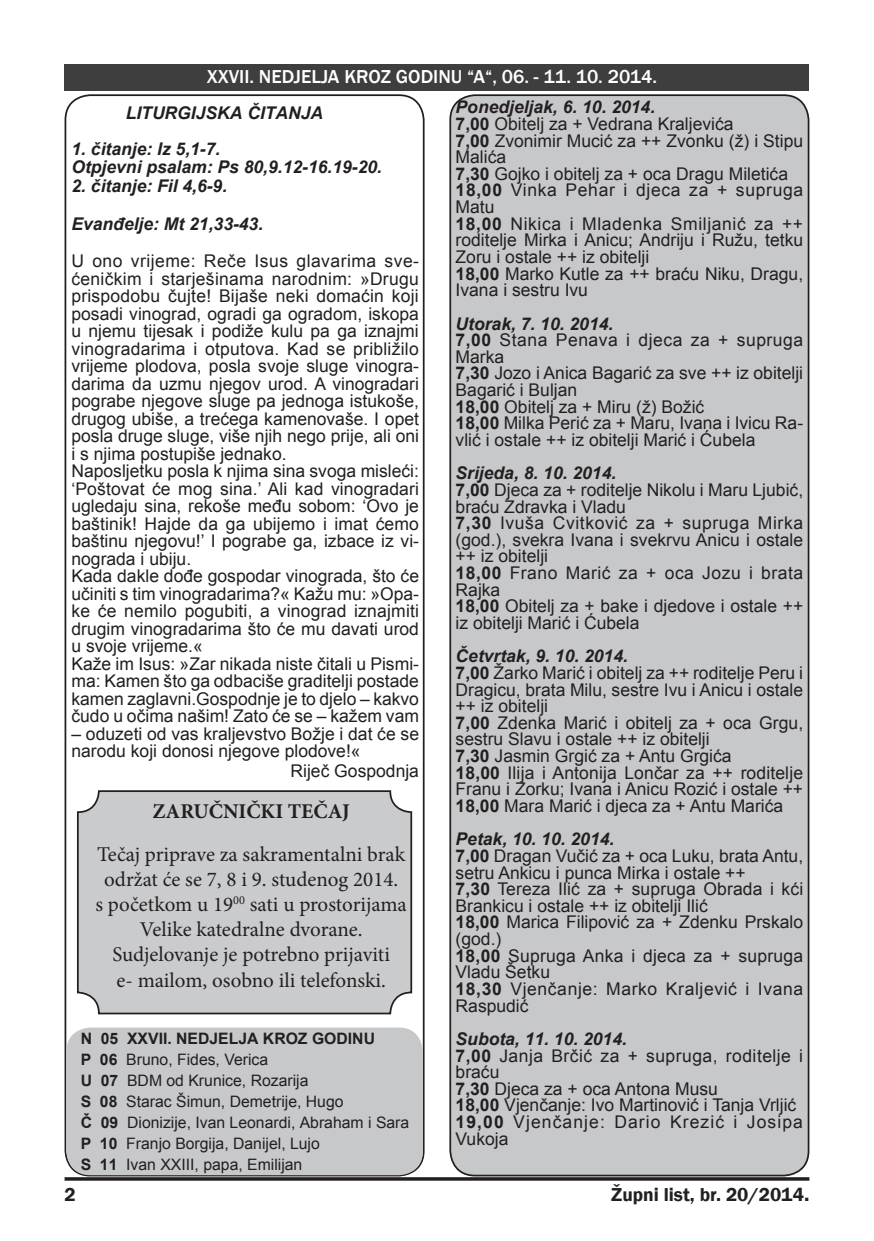
<style>
.page{position:relative;width:874px;height:1241px;background:#fff}
.page>*{position:absolute;margin:0;border:0;box-sizing:border-box;transform-origin:0 0}
.t1{font:21px "Minion Pro";color:#231f20}
.t2{font:700 21px "Minion Pro";color:#231f20}
.t3{font:500 19.25px "Franklin Gothic";color:#fff}
.Tekst{font:600 19.25px "Franklin Gothic";color:#231f20}
.t4{font:17.5px/17.5px "Arial";color:#231f20}
.t5{font:italic 700 17.5px "Arial";color:#231f20}
.t6{font:17.5px/16.6px "Arial";letter-spacing:.03em;color:#231f20}
.t7{font:17.5px/16.6px "Arial";letter-spacing:.035em;color:#231f20}
.t8{font:17.5px/16.6px "Arial";letter-spacing:.025em;color:#231f20}
.t9{font:17.5px/16.6px "Arial";letter-spacing:.06em;color:#231f20}
.t10{font:17.5px/16.6px "Arial";letter-spacing:.04em;color:#231f20}
.t11{font:15.75px "Arial";color:#231f20}
.t12{font:700 15.75px "Arial";color:#231f20}
.s1{font-weight:700}
.s2{font-size:21px}
</style>
<div class="page">
<div style="left:66px;top:1027px;width:356px;height:147px;background:#c7c8ca;border-radius:24px"></div>
<div style="left:64px;top:64px;width:745px;height:27px;background:#3e3e3f"></div>
<svg style="left:64px;top:1176px;width:745px;height:4px"></svg>
<div style="left:450px;top:95px;width:358px;height:1080px;background:#c7c8ca;border-radius:25px"></div>
<div style="left:449px;top:94px;width:360px;height:1082px;border:2px solid #231f20;border-radius:25px"></div>
<div style="left:78px;top:791px;width:333px;height:222px;background:#cacbcd;border-radius:21px"></div>
<div style="left:77px;top:790px;width:335px;height:224px;border:2px solid #231f20;border-radius:21px"></div>
<p class="t3" style="left:207px;top:65px;width:451px">XXVII. NEDJELJA KROZ GODINU “A“, 06. - 11. 10. 2014.</p>
<p class="t5" style="left:126px;top:101px;width:199px">LITURGIJSKA ČITANJA</p>
<p class="t5" style="left:71px;top:137px;width:150px">1. čitanje: Iz 5,1-7.</p>
<p class="t5" style="left:71px;top:155px;width:312px">Otpjevni psalam: Ps 80,9.12-16.19-20.</p>
<p class="t5" style="left:71px;top:174px;width:157px">2. čitanje: Fil 4,6-9.</p>
<p class="t5" style="left:71px;top:212px;width:193px">Evanđelje: Mt 21,33-43.</p>
<p class="t4" style="left:71px;top:252px;width:349px;text-align:justify">U ono vrijeme: Reče Isus glavarima sve&shy;ćeničkim i starješinama narodnim: »Drugu prispodobu čujte! Bijaše neki domaćin koji posadi vinograd, ogradi ga ogradom, iskopa u njemu tijesak i podiže kulu pa ga iznajmi vinogradarima i otputova. Kad se približilo vrijeme plodova, posla svoje sluge vinogra&shy;darima da uzmu njegov urod. A vinogradari pograbe njegove sluge pa jednoga istukoše, drugog ubiše, a trećega kamenovaše. I opet posla druge sluge, više njih nego prije, ali oni i s njima postupiše jednako.</p>
<p class="t4" style="left:71px;top:462px;width:349px;text-align:justify">Naposljetku posla k njima sina svoga misleći: ‘Poštovat će mog sina.’ Ali kad vinogradari ugledaju sina, rekoše među sobom: ‘Ovo je baštinik! Hajde da ga ubijemo i imat ćemo baštinu njegovu!’ I pograbe ga, izbace iz vi&shy;nograda i ubiju.</p>
<p class="t4" style="left:71px;top:567px;width:349px;text-align:justify">Kada dakle dođe gospodar vinograda, što će učiniti s tim vinogradarima?« Kažu mu: »Opa&shy;ke će nemilo pogubiti, a vinograd iznajmiti drugim vinogradarima što će mu davati urod u svoje vrijeme.«</p>
<p class="t4" style="left:71px;top:655px;width:349px;text-align:justify">Kaže im Isus: »Zar nikada niste čitali u Pismi&shy;ma: Kamen što ga odbaciše graditelji postade kamen zaglavni.Gospodnje je to djelo – kakvo čudo u očima našim! Zato će se – kažem vam</p>
<p class="t4" style="left:71px;top:725px;width:349px">– oduzeti od vas kraljevstvo Božje i dat će se narodu koji donosi njegove plodove!«</p>
<p class="t4" style="left:290px;top:761px;width:130px">Riječ Gospodnja</p>
<p class="t2" style="left:152px;top:796px;width:199px">ZARUČNIČKI TEČAJ</p>
<p class="t1" style="left:97px;top:839px;width:309px">Tečaj priprave za sakramentalni brak</p>
<p class="t1" style="left:104px;top:864px;width:296px">održat će se 7, 8 i 9. studenog 2014.</p>
<p class="t1" style="left:95px;top:890px;width:313px">s početkom u 19<sup>00</sup> sati u prostorijama</p>
<p class="t1" style="left:140px;top:915px;width:224px">Velike katedralne dvorane.</p>
<p class="t1" style="left:112px;top:940px;width:279px">Sudjelovanje je potrebno prijaviti</p>
<p class="t1" style="left:116px;top:965px;width:271px">e- mailom, osobno ili telefonski.</p>
<p class="t12" style="left:81px;top:1027px;width:296px">N 05 XXVII. NEDJELJA KROZ GODINU</p>
<p class="t11" style="left:81px;top:1048px;width:189px"><span class="s1">P 06</span> Bruno, Fides, Verica</p>
<p class="t11" style="left:81px;top:1069px;width:229px"><span class="s1">U 07</span> BDM od Krunice, Rozarija</p>
<p class="t11" style="left:81px;top:1090px;width:264px"><span class="s1">S 08</span> Starac Šimun, Demetrije, Hugo</p>
<p class="t11" style="left:81px;top:1111px;width:330px"><span class="s1">Č 09</span> Dionizije, Ivan Leonardi, Abraham i Sara</p>
<p class="t11" style="left:81px;top:1132px;width:240px"><span class="s1">P 10</span> Franjo Borgija, Danijel, Lujo</p>
<p class="t11" style="left:81px;top:1153px;width:223px"><span class="s1">S 11</span> Ivan XXIII, papa, Emilijan</p>
<p class="t5" style="left:455px;top:95px;width:201px">Ponedjeljak, 6. 10. 2014.</p>
<p class="t4" style="left:455px;top:115px;width:279px"><span class="s1">7,00</span> Obitelj za + Vedrana Kraljevića</p>
<p class="t4" style="left:455px;top:132px;width:349px;line-height:16.6px"><span class="s1">7,00</span> Zvonimir Mucić za ++ Zvonku (ž) i Stipu<br>Malića</p>
<p class="t4" style="left:455px;top:165px;width:334px"><span class="s1">7,30</span> Gojko i obitelj za + oca Dragu Miletića</p>
<p class="t10" style="left:455px;top:182px;width:349px"><span class="s1">18,00</span> Vinka Pehar i djeca za + supruga<br>Matu</p>
<p class="t4" style="left:455px;top:215px;width:349px;line-height:16.6px;text-align:justify"><span class="s1">18,00</span> Nikica i Mladenka Smiljanić za ++ roditelje Mirka i Anicu; Andriju i Ružu, tetku Zoru i ostale ++ iz obitelji</p>
<p class="t4" style="left:455px;top:265px;width:349px;line-height:16.6px"><span class="s1">18,00</span> Marko Kutle za ++ braću Niku, Dragu,<br>Ivana i sestru Ivu</p>
<p class="t5" style="left:455px;top:312px;width:159px">Utorak, 7. 10. 2014.</p>
<p class="t6" style="left:455px;top:332px;width:349px"><span class="s1">7,00</span> Stana Penava i djeca za + supruga<br>Marka</p>
<p class="t4" style="left:455px;top:365px;width:349px;line-height:16.6px"><span class="s1">7,30</span> Jozo i Anica Bagarić za sve ++ iz obitelji<br>Bagarić i Buljan</p>
<p class="t4" style="left:455px;top:398px;width:250px"><span class="s1">18,00</span> Obitelj za + Miru (ž) Božić</p>
<p class="t4" style="left:455px;top:415px;width:349px;line-height:16.6px"><span class="s1">18,00</span> Milka Perić za + Maru, Ivana i Ivicu Ra&shy;vlić i ostale ++ iz obitelji Marić i Ćubela</p>
<p class="t5" style="left:455px;top:461px;width:162px">Srijeda, 8. 10. 2014.</p>
<p class="t4" style="left:455px;top:481px;width:349px;line-height:16.6px"><span class="s1">7,00</span> Djeca za + roditelje Nikolu i Maru Ljubić, braću Zdravka i Vladu</p>
<p class="t4" style="left:455px;top:515px;width:349px;line-height:16.6px;text-align:justify"><span class="s1">7,30</span> Ivuša Cvitković za + supruga Mirka (god.), svekra Ivana i svekrvu Anicu i ostale ++ iz obitelji</p>
<p class="t6" style="left:455px;top:564px;width:349px"><span class="s1">18,00</span> Frano Marić za + oca Jozu i brata<br>Rajka</p>
<p class="t4" style="left:455px;top:598px;width:349px;line-height:16.6px"><span class="s1">18,00</span> Obitelj za + bake i djedove i ostale ++ iz obitelji Marić i Ćubela</p>
<p class="t5" style="left:455px;top:644px;width:174px">Četvrtak, 9. 10. 2014.</p>
<p class="t4" style="left:455px;top:664px;width:349px;line-height:16.6px;text-align:justify"><span class="s1">7,00</span> Žarko Marić i obitelj za ++ roditelje Peru i Dragicu, brata Milu, sestre Ivu i Anicu i ostale ++ iz obitelji</p>
<p class="t4" style="left:455px;top:714px;width:349px;line-height:16.6px"><span class="s1">7,00</span> Zdenka Marić i obitelj za + oca Grgu, sestru Slavu i ostale ++ iz obitelji</p>
<p class="t4" style="left:455px;top:747px;width:277px"><span class="s1">7,30</span> Jasmin Grgić za + Antu Grgića</p>
<p class="t4" style="left:455px;top:764px;width:349px;line-height:16.6px"><span class="s1">18,00</span> Ilija i Antonija Lončar za ++ roditelje<br>Franu i Zorku; Ivana i Anicu Rozić i ostale ++</p>
<p class="t4" style="left:455px;top:797px;width:329px"><span class="s1">18,00</span> Mara Marić i djeca za + Antu Marića</p>
<p class="t5" style="left:455px;top:827px;width:160px">Petak, 10. 10. 2014.</p>
<p class="t4" style="left:455px;top:847px;width:349px;line-height:16.6px"><span class="s1">7,00</span> Dragan Vučić za + oca Luku, brata Antu, setru Ankicu i punca Mirka i ostale ++</p>
<p class="t4" style="left:455px;top:880px;width:349px;line-height:16.6px"><span class="s1">7,30</span> Tereza Ilić za + supruga Obrada i kći<br>Brankicu i ostale ++ iz obitelji Ilić</p>
<p class="t4" style="left:455px;top:914px;width:349px;line-height:16.6px"><span class="s1">18,00</span> Marica Filipović za + Zdenku Prskalo (god.)</p>
<p class="t4" style="left:455px;top:947px;width:349px;line-height:16.6px"><span class="s1">18,00</span> Supruga Anka i djeca za + supruga<br>Vladu Šetku</p>
<p class="t7" style="left:455px;top:980px;width:349px"><span class="s1">18,30</span> Vjenčanje: Marko Kraljević i Ivana<br>Raspudić</p>
<p class="t5" style="left:455px;top:1026px;width:173px">Subota, 11. 10. 2014.</p>
<p class="t8" style="left:455px;top:1047px;width:349px"><span class="s1">7,00</span> Janja Brčić za + supruga, roditelje i braću</p>
<p class="t4" style="left:455px;top:1079px;width:264px"><span class="s1">7,30</span> Djeca za + oca Antona Musu</p>
<p class="t4" style="left:455px;top:1096px;width:342px"><span class="s1">18,00</span> Vjenčanje: Ivo Martinović i Tanja Vrljić</p>
<p class="t9" style="left:455px;top:1113px;width:349px"><span class="s1">19,00</span> Vjenčanje: Dario Krezić i Josipa<br>Vukoja</p>
<p class="Tekst" style="left:64px;top:1182px;width:13px">2</p>
<p class="Tekst" style="left:611px;top:1182px;width:200px">Župni list, br. 20/2014<span class="s2">.</span></p>
</div>
